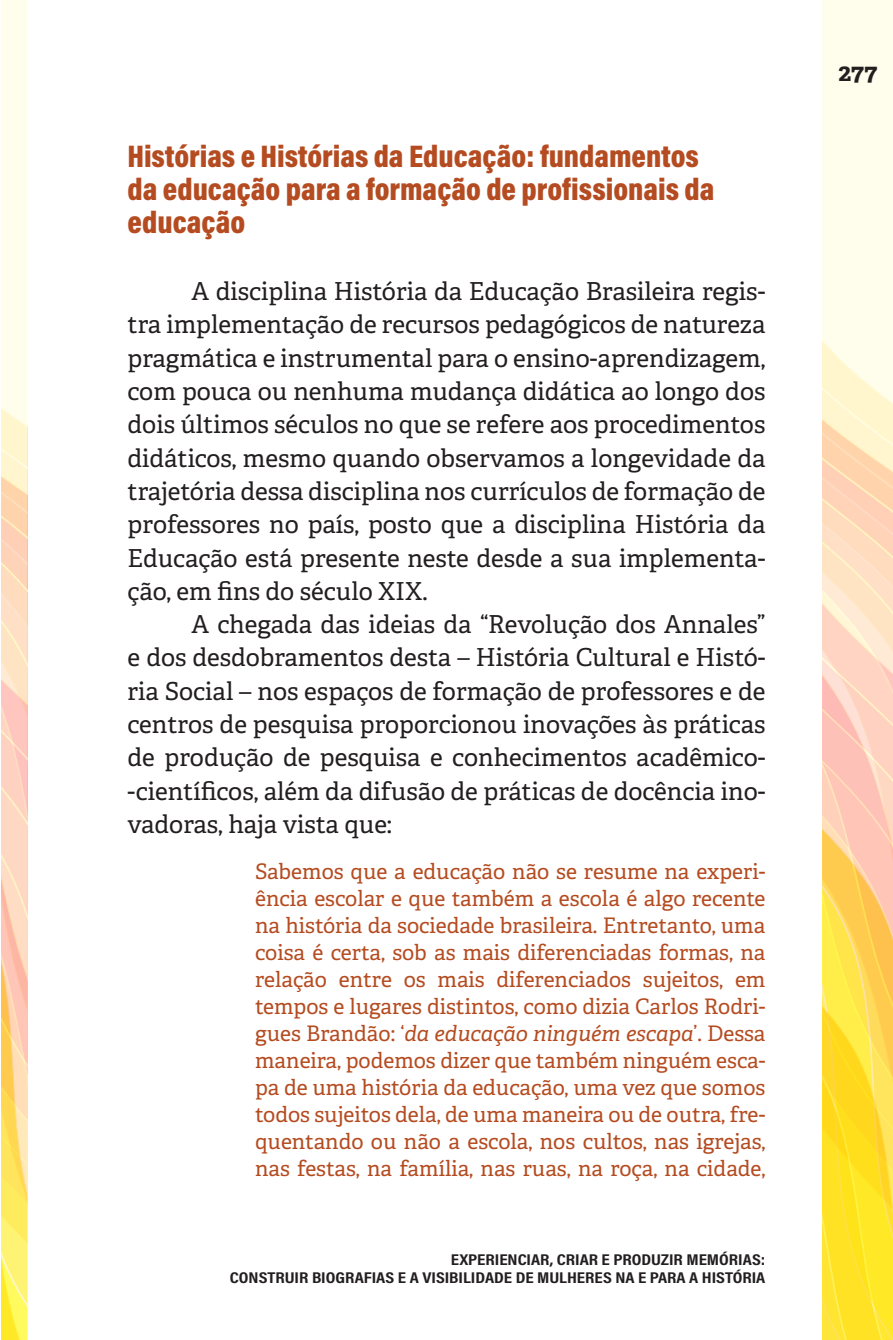
<style>
.page{position:relative;width:893px;height:1340px;background:#fff}
.page>*{position:absolute;margin:0;border:0;box-sizing:border-box;transform-origin:0 0}
.TÍTULO_INTERNO_01{font:900 31.5px/33.3px "Acumin Pro Cond";color:#b54c21}
.t1{font:24.75px/33.3px "Adelle";color:#231f20;text-align:justify}
.t2{font:700 24.75px "Adelle";color:#231f20}
.RECUO{font:21.38px/27px "Adelle";color:#b54c21;text-align:justify}
.t3{font:700 15.75px/18.9px "Acumin Pro Cond";color:#231f20;text-align:right;scale:1.2 1}
.s1{font-style:italic}
</style>
<div class="page">
<svg style="left:823px;top:0;width:70px;height:1339px;background:#fee59d"></svg>
<svg style="left:2px;top:0;width:25px;height:1339px;background:#fee6b9"></svg>
<p class="TÍTULO_INTERNO_01" style="left:128px;top:138px;width:588px">Histórias e Histórias da Educação: fundamentos da educação para a formação de profissionais da educação</p>
<p class="t1" style="left:128px;top:275px;width:639px;text-indent:64px">A disciplina História da Educação Brasileira regis&shy;tra implementação de recursos pedagógicos de natureza pragmática e instrumental para o ensino-aprendizagem, com pouca ou nenhuma mudança didática ao longo dos dois últimos séculos no que se refere aos procedimentos didáticos, mesmo quando observamos a longevidade da trajetória dessa disciplina nos currículos de formação de professores no país, posto que a disciplina História da Educação está presente neste desde a sua implementa&shy;ção, em fins do século XIX.</p>
<p class="t1" style="left:128px;top:608px;width:639px;text-indent:64px">A chegada das ideias da “Revolução dos Annales” e dos desdobramentos desta – História Cultural e Histó&shy;ria Social – nos espaços de formação de professores e de centros de pesquisa proporcionou inovações às práticas de produção de pesquisa e conhecimentos acadêmico--científicos, além da difusão de práticas de docência ino&shy;vadoras, haja vista que:</p>
<p class="RECUO" style="left:255px;top:858px;width:512px">Sabemos que a educação não se resume na experi&shy;ência escolar e que também a escola é algo recente na história da sociedade brasileira. Entretanto, uma coisa é certa, sob as mais diferenciadas formas, na relação entre os mais diferenciados sujeitos, em tempos e lugares distintos, como dizia Carlos Rodri&shy;gues Brandão: ‘<span class="s1">da educação ninguém escapa</span>’. Dessa maneira, podemos dizer que também ninguém esca&shy;pa de uma história da educação, uma vez que somos todos sujeitos dela, de uma maneira ou de outra, fre&shy;quentando ou não a escola, nos cultos, nas igrejas, nas festas, na família, nas ruas, na roça, na cidade,</p>
<p class="t3" style="left:230px;top:1249px;width:448px">EXPERIENCIAR, CRIAR E PRODUZIR MEMÓRIAS:<br>CONSTRUIR BIOGRAFIAS E A VISIBILIDADE DE MULHERES NA E PARA A HISTÓRIA</p>
<p class="t2" style="left:839px;top:57px;width:40px">277</p>
</div>
